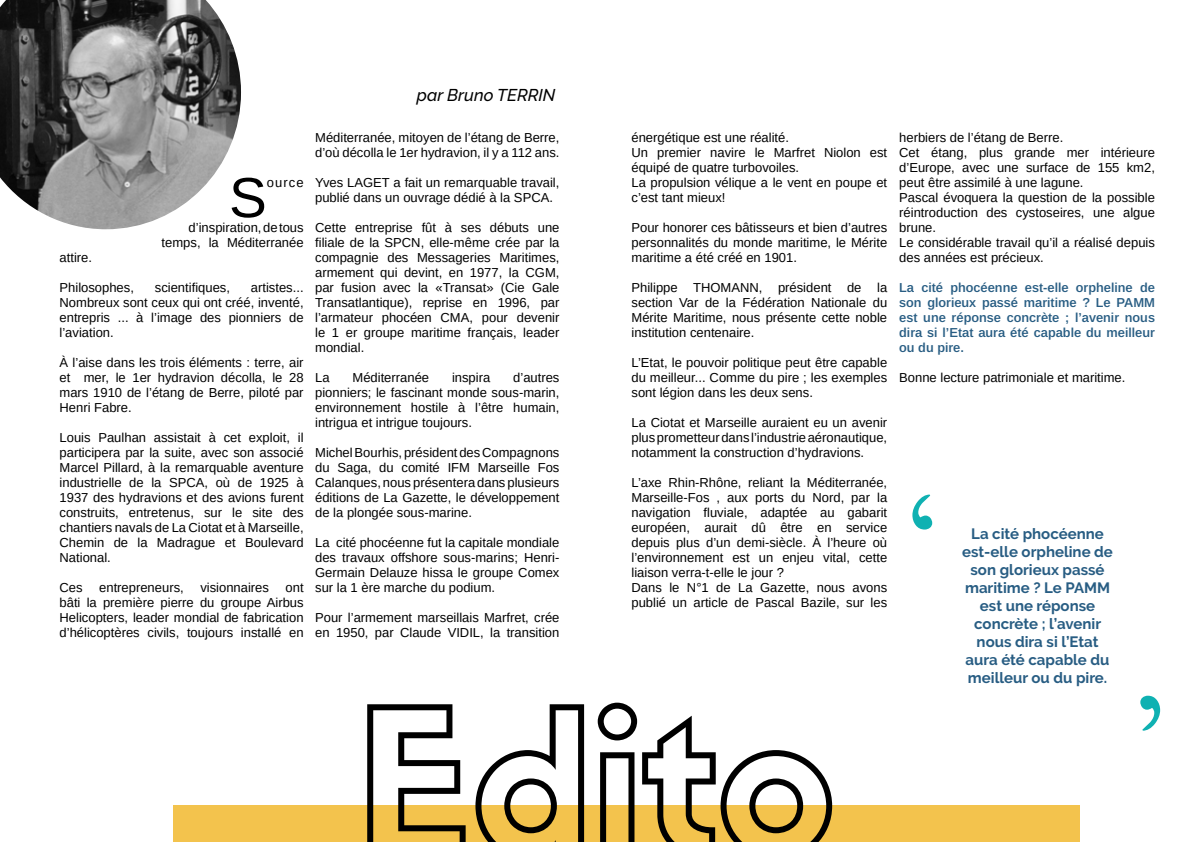
<style>
.page{position:relative;width:1191px;height:842px;background:#fff}
.page>*{position:absolute;margin:0;border:0;box-sizing:border-box;transform-origin:0 0}
.t1{font:200px "Sifonn Basic Outline";color:#000}
.t2{font:56.6px "Arimo";color:#000}
.t3{font:italic 500 17px "Raleway";color:#000}
.t4{font:700 15px/18px "Raleway";color:#285d83;text-align:center}
.t5{font:13px/15px "Arimo";color:#000;text-align:justify}
.t6{font:600 13px/15px "Arimo";color:#285d83;text-align:justify}
</style>
<div class="page">
<img style="left:0;top:0;width:241px;height:229px">
<div style="left:173px;top:805px;width:906px;height:37px;background:#f3c34d"></div>
<h2 class="t2" style="left:229px;top:162px;width:39px">S</h2>
<p class="t5" style="left:267px;top:175px;width:38px">ource</p>
<p class="t5" style="left:162px;top:220px;width:143px;text-align:right">d’inspiration, de tous temps, la Méditerranée</p>
<p class="t5" style="left:60px;top:250px;width:34px">attire.</p>
<p class="t5" style="left:60px;top:280px;width:76px">Philosophes,</p>
<p class="t5" style="left:155px;top:280px;width:77px">scientifiques,</p>
<p class="t5" style="left:60px;top:280px;width:246px;text-indent:191px">artistes...<br>Nombreux sont ceux qui ont créé, inventé, entrepris ... à l’image des pionniers de l’aviation.</p>
<p class="t5" style="left:60px;top:355px;width:246px">À l’aise dans les trois éléments : terre, air et mer, le 1er hydravion décolla, le 28 mars 1910 de l’étang de Berre, piloté par Henri Fabre.</p>
<p class="t5" style="left:60px;top:430px;width:246px">Louis Paulhan assistait à cet exploit, il participera par la suite, avec son associé Marcel Pillard, à la remarquable aventure industrielle de la SPCA, où de 1925 à 1937 des hydravions et des avions furent construits, entretenus, sur le site des chantiers navals de La Ciotat et à Marseille, Chemin de la Madrague et Boulevard National.</p>
<p class="t5" style="left:60px;top:580px;width:25px">Ces</p>
<p class="t5" style="left:99px;top:580px;width:86px">entrepreneurs,</p>
<p class="t5" style="left:200px;top:580px;width:70px">visionnaires</p>
<p class="t5" style="left:60px;top:580px;width:245px;text-indent:226px">ont bâti la première pierre du groupe Airbus Helicopters, leader mondial de fabrication d’hélicoptères civils, toujours installé en</p>
<h3 class="t3" style="left:417px;top:85px;width:140px">par Bruno TERRIN</h3>
<p class="t5" style="left:315px;top:130px;width:246px">Méditerranée, mitoyen de l’étang de Berre, d’où décolla le 1er hydravion, il y a 112 ans.</p>
<p class="t5" style="left:315px;top:175px;width:246px">Yves LAGET a fait un remarquable travail, publié dans un ouvrage dédié à la SPCA.</p>
<p class="t5" style="left:315px;top:220px;width:246px">Cette entreprise fût à ses débuts une filiale de la SPCN, elle-même crée par la compagnie des Messageries Maritimes, armement qui devint, en 1977, la CGM, par fusion avec la «Transat» (Cie Gale Transatlantique), reprise en 1996, par l’armateur phocéen CMA, pour devenir le 1 er groupe maritime français, leader mondial.</p>
<p class="t5" style="left:315px;top:370px;width:16px">La</p>
<p class="t5" style="left:352px;top:370px;width:78px">Méditerranée</p>
<p class="t5" style="left:452px;top:370px;width:40px">inspira</p>
<p class="t5" style="left:315px;top:370px;width:246px;text-indent:198px">d’autres pionniers; le fascinant monde sous-marin, environnement hostile à l’être humain, intrigua et intrigue toujours.</p>
<p class="t5" style="left:315px;top:445px;width:246px">Michel Bourhis, président des Compagnons du Saga, du comité IFM Marseille Fos Calanques, nous présentera dans plusieurs éditions de La Gazette, le développement de la plongée sous-marine.</p>
<p class="t5" style="left:315px;top:535px;width:246px">La cité phocéenne fut la capitale mondiale des travaux offshore sous-marins; Henri-Germain Delauze hissa le groupe Comex sur la 1 ère marche du podium.</p>
<p class="t5" style="left:315px;top:610px;width:246px">Pour l’armement marseillais Marfret, crée en 1950, par Claude VIDIL, la transition</p>
<p class="t5" style="left:631px;top:130px;width:257px;text-align:left">énergétique est une réalité.<br>Un premier navire le Marfret Niolon est équipé de quatre turbovoiles.<br>La propulsion vélique a le vent en poupe et c’est tant mieux!</p>
<p class="t5" style="left:631px;top:220px;width:257px">Pour honorer ces bâtisseurs et bien d’autres personnalités du monde maritime, le Mérite maritime a été créé en 1901.</p>
<p class="t5" style="left:631px;top:280px;width:257px">Philippe THOMANN, président de la section Var de la Fédération Nationale du Mérite Maritime, nous présente cette noble institution centenaire.</p>
<p class="t5" style="left:631px;top:355px;width:257px">L’Etat, le pouvoir politique peut être capable du meilleur... Comme du pire ; les exemples sont légion dans les deux sens.</p>
<p class="t5" style="left:631px;top:415px;width:257px">La Ciotat et Marseille auraient eu un avenir plus prometteur dans l’industrie aéronautique, notamment la construction d’hydravions.</p>
<p class="t5" style="left:631px;top:475px;width:257px;text-align:left">L’axe Rhin-Rhône, reliant la Méditerranée, Marseille-Fos , aux ports du Nord, par la navigation fluviale, adaptée au gabarit européen, aurait dû être en service depuis plus d’un demi-siècle. À l’heure où l’environnement est un enjeu vital, cette liaison verra-t-elle le jour ?<br>Dans le N°1 de La Gazette, nous avons publié un article de Pascal Bazile, sur les</p>
<h1 class="t1" style="left:355px;top:648px;width:482px">Edito</h1>
<p class="t5" style="left:899px;top:130px;width:257px;text-align:left">herbiers de l’étang de Berre.<br>Cet étang, plus grande mer intérieure d’Europe, avec une surface de 155 km2, peut être assimilé à une lagune.<br>Pascal évoquera la question de la possible réintroduction des cystoseires, une algue brune.<br>Le considérable travail qu’il a réalisé depuis des années est précieux.</p>
<p class="t6" style="left:899px;top:280px;width:257px">La cité phocéenne est-elle orpheline de son glorieux passé maritime ? Le PAMM est une réponse concrète ; l’avenir nous dira si l’Etat aura été capable du meilleur ou du pire.</p>
<p class="t5" style="left:899px;top:370px;width:228px">Bonne lecture patrimoniale et maritime.</p>
<p class="t4" style="left:962px;top:524px;width:152px">La cité phocéenne est-elle orpheline de son glorieux passé maritime ? Le PAMM est une réponse concrète ; l’avenir nous dira si l’Etat aura été capable du meilleur ou du pire.</p>
</div>
